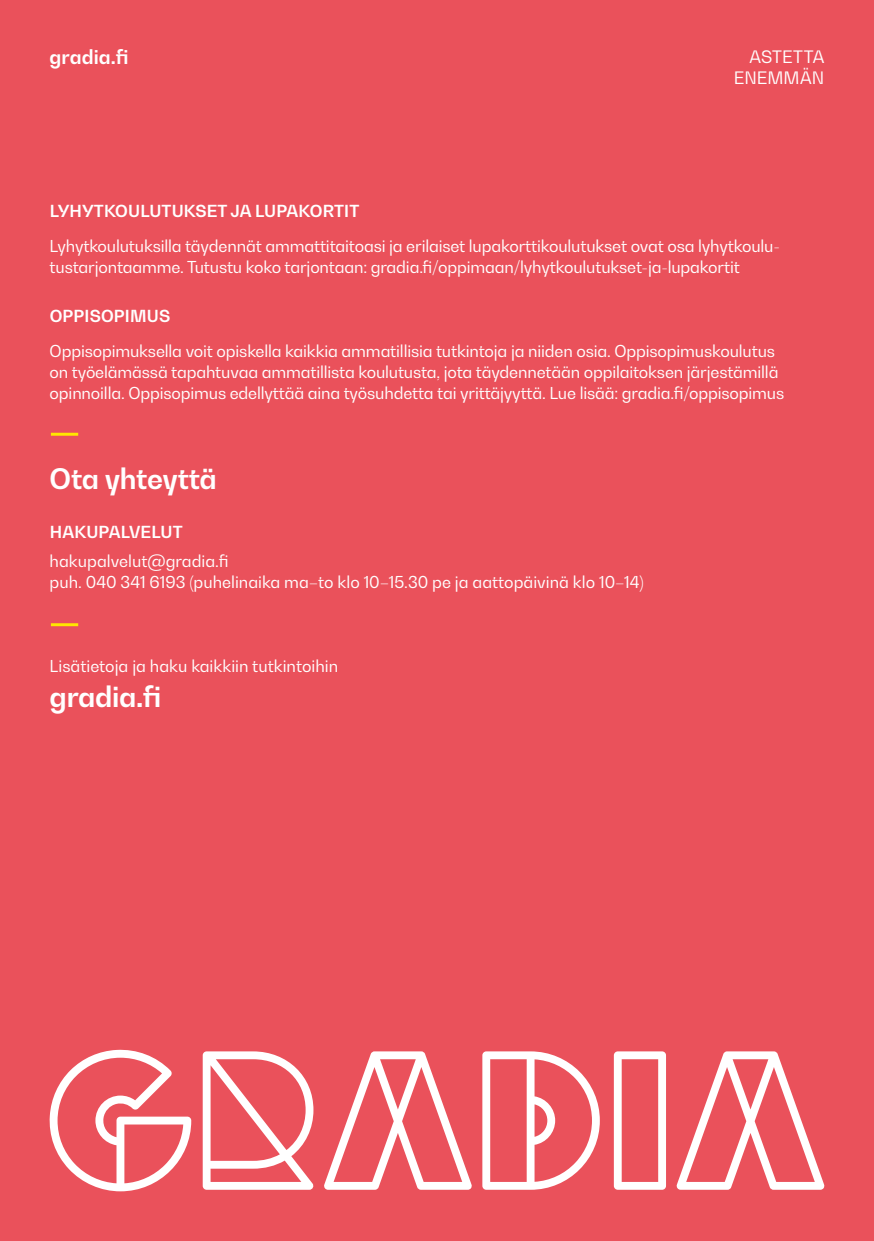
<style>
.page{position:relative;width:874px;height:1241px;background:#fff}
.page>*{position:absolute;margin:0;border:0;box-sizing:border-box;transform-origin:0 0}
.t1{font:700 28px "Bw Gradual";letter-spacing:-.01em;color:#fff}
.t2{font:700 19.25px "Bw Gradual";color:#fff}
.t3{font:16.97px/21px "Bw Gradual";color:#fff;text-align:right}
.t4{font:700 16.45px "Bw Gradual";letter-spacing:.01em;color:#fff}
.t5{font:16.28px/21px "Bw Gradual";letter-spacing:-.01em;color:#fff}
</style>
<div class="page">
<div style="left:0;top:0;width:873px;height:1240px;background:#ea515b"></div>
<svg style="left:482px;top:1051px;width:117px;height:138px"></svg>
<svg style="left:613px;top:1051px;width:52px;height:138px"></svg>
<svg style="left:203px;top:1051px;width:111px;height:138px"></svg>
<svg style="left:676px;top:1051px;width:148px;height:138px"></svg>
<svg style="left:324px;top:1051px;width:147px;height:138px"></svg>
<svg style="left:49px;top:1049px;width:142px;height:142px"></svg>
<hr style="left:51px;top:432px;width:27px;height:3px;background:#ffe700">
<hr style="left:51px;top:623px;width:27px;height:3px;background:#ffe700">
<p class="t2" style="left:50px;top:45px;width:80px">gradia.fi</p>
<p class="t3" style="left:733px;top:46px;width:92px">ASTETTA<br>ENEMMÄN</p>
<p class="t4" style="left:50px;top:200px;width:311px">LYHYTKOULUTUKSET JA LUPAKORTIT</p>
<p class="t5" style="left:50px;top:235px;width:731px">Lyhytkoulutuksilla täydennät ammattitaitoasi ja erilaiset lupakorttikoulutukset ovat osa lyhytkoulu&shy;tustarjontaamme. Tutustu koko tarjontaan: gradia.fi/oppimaan/lyhytkoulutukset-ja-lupakortit</p>
<p class="t4" style="left:50px;top:305px;width:122px">OPPISOPIMUS</p>
<p class="t5" style="left:50px;top:340px;width:735px">Oppisopimuksella voit opiskella kaikkia ammatillisia tutkintoja ja niiden osia. Oppisopimuskoulutus on työelämässä tapahtuvaa ammatillista koulutusta, jota täydennetään oppilaitoksen järjestämillä opinnoilla. Oppisopimus edellyttää aina työsuhdetta tai yrittäjyyttä. Lue lisää: gradia.fi/oppisopimus</p>
<h1 class="t1" style="left:50px;top:460px;width:169px">Ota yhteyttä</h1>
<p class="t4" style="left:50px;top:521px;width:134px">HAKUPALVELUT</p>
<p class="t5" style="left:50px;top:550px;width:595px">hakupalvelut@gradia.fi<br>puh. 040 341 6193 (puhelinaika ma–to klo 10–15.30 pe ja aattopäivinä klo 10–14)</p>
<p class="t5" style="left:50px;top:655px;width:290px">Lisätietoja ja haku kaikkiin tutkintoihin</p>
<h1 class="t1" style="left:50px;top:677px;width:113px">gradia.fi</h1>
</div>
